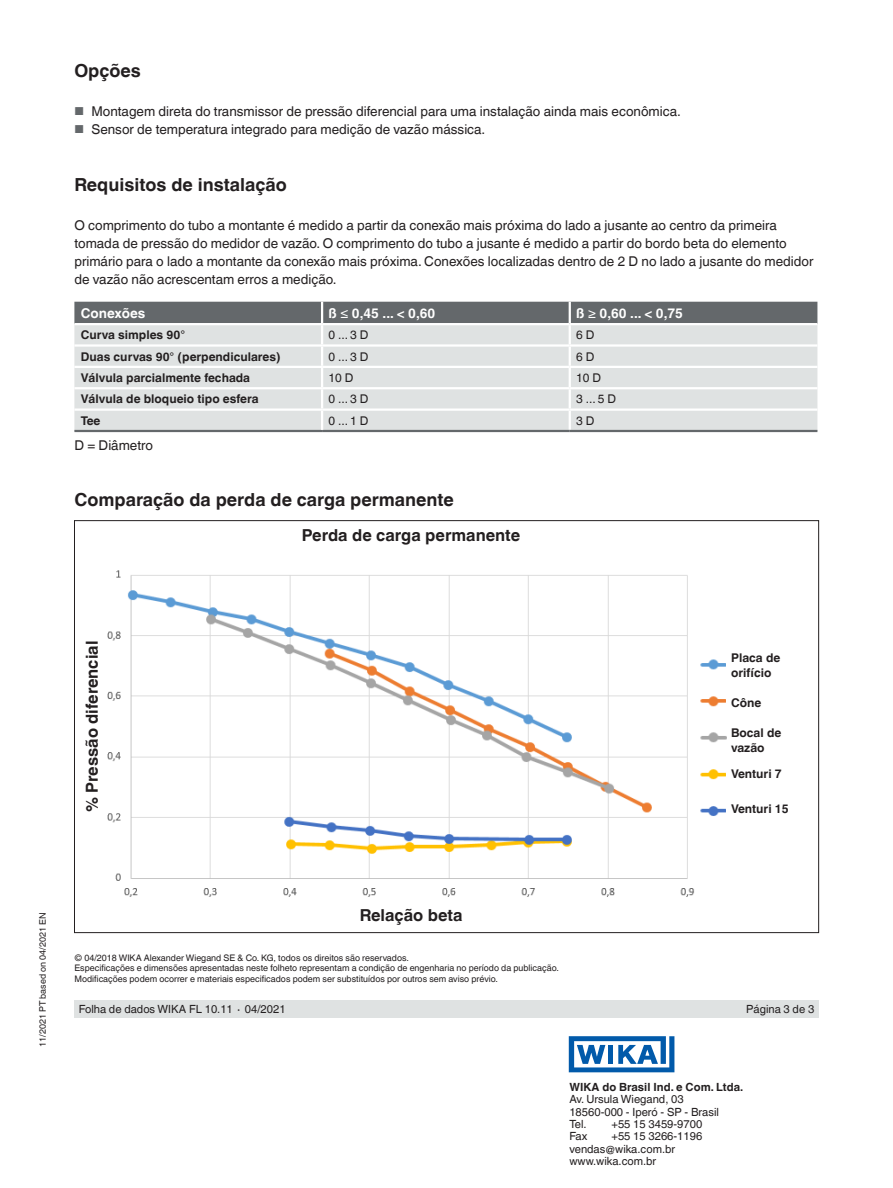
<style>
.page{position:relative;width:893px;height:1188px;background:#fff}
.page>*{position:absolute;margin:0;border:0;box-sizing:border-box;transform-origin:0 0}
.t1{font:700 18px "Helvetica World";color:#231f20}
.t2{font:700 16.5px "Helvetica World";color:#231f20}
.t3{font:13.5px/18px "Helvetica World";color:#231f20}
.t4{font:700 13.5px "Helvetica World";color:#fff}
.t5{font:700 12px/15px "Helvetica World";color:#231f20}
.t6{font:12px "Helvetica World";color:#231f20}
.t7{font:11.25px/12.3px "Helvetica World";color:#231f20}
.t8{font:700 11.25px "Helvetica World";color:#231f20}
.t9{font:9px/10.5px "Helvetica World";color:#231f20}
.s1{font-size:11.55px;color:#64686b}
.s2{font-weight:400}
</style>
<div class="page">
<div style="left:74px;top:1000px;width:745px;height:18px;background:#dfe2e2"></div>
<svg style="left:569px;top:1036px;width:105px;height:36px"></svg>
<hr style="left:74px;top:430px;width:248px;height:2px;background:#64686b">
<hr style="left:322px;top:430px;width:248px;height:2px;background:#64686b">
<hr style="left:570px;top:430px;width:247px;height:2px;background:#64686b">
<svg style="left:74px;top:302px;width:743px;height:128px;background:#cdd0d0"></svg>
<hr style="left:570px;top:408px;width:247px;height:3px;background:#fff">
<hr style="left:321px;top:302px;width:2px;height:21px;background:#fff">
<img style="left:107px;top:570px;width:620px;height:327px">
<h1 class="t1" style="left:74px;top:60px;width:68px">Opções</h1>
<p class="t3" style="left:74px;top:102px;width:608px"><span class="s1">■</span> Montagem direta do transmissor de pressão diferencial para uma instalação ainda mais econômica.</p>
<p class="t3" style="left:74px;top:120px;width:412px"><span class="s1">■</span> Sensor de temperatura integrado para medição de vazão mássica.</p>
<h1 class="t1" style="left:74px;top:174px;width:214px">Requisitos de instalação</h1>
<p class="t3" style="left:74px;top:216px;width:741px">O comprimento do tubo a montante é medido a partir da conexão mais próxima do lado a jusante ao centro da primeira tomada de pressão do medidor de vazão. O comprimento do tubo a jusante é medido a partir do bordo beta do elemento primário para o lado a montante da conexão mais próxima. Conexões localizadas dentro de 2 D no lado a jusante do medidor de vazão não acrescentam erros a medição.</p>
<p class="t4" style="left:81px;top:305px;width:66px">Conexões</p>
<p class="t4" style="left:328px;top:305px;width:108px">ß <span class="s2">≤</span> 0,45 ... &lt; 0,60</p>
<p class="t4" style="left:576px;top:305px;width:108px">ß <span class="s2">≥</span> 0,60 ... &lt; 0,75</p>
<p class="t5" style="left:81px;top:327px;width:106px">Curva simples 90°</p>
<p class="t6" style="left:328px;top:328px;width:42px">0 ... 3 D</p>
<p class="t6" style="left:576px;top:328px;width:20px">6 D</p>
<p class="t5" style="left:81px;top:349px;width:201px">Duas curvas 90° (perpendiculares)</p>
<p class="t6" style="left:328px;top:349px;width:42px">0 ... 3 D</p>
<p class="t6" style="left:576px;top:349px;width:20px">6 D</p>
<p class="t5" style="left:81px;top:370px;width:171px">Válvula parcialmente fechada</p>
<p class="t6" style="left:328px;top:371px;width:26px">10 D</p>
<p class="t6" style="left:576px;top:371px;width:26px">10 D</p>
<p class="t5" style="left:81px;top:392px;width:179px">Válvula de bloqueio tipo esfera</p>
<p class="t6" style="left:328px;top:392px;width:42px">0 ... 3 D</p>
<p class="t6" style="left:576px;top:392px;width:42px">3 ... 5 D</p>
<p class="t5" style="left:81px;top:413px;width:21px">Tee</p>
<p class="t6" style="left:328px;top:413px;width:42px">0 ... 1 D</p>
<p class="t6" style="left:576px;top:413px;width:20px">3 D</p>
<p class="t3" style="left:74px;top:436px;width:80px">D = Diâmetro</p>
<h1 class="t1" style="left:74px;top:489px;width:381px">Comparação da perda de carga permanente</h1>
<p class="t2" style="left:302px;top:526px;width:220px">Perda de carga permanente</p>
<p class="t2" style="left:82px;top:812px;width:173px;rotate:-90deg">% Pressão diferencial</p>
<p class="t5" style="left:731px;top:651px;width:51px">Placa de orifício</p>
<p class="t5" style="left:731px;top:695px;width:32px">Cône</p>
<p class="t5" style="left:731px;top:725px;width:52px">Bocal de vazão</p>
<p class="t5" style="left:731px;top:766px;width:52px">Venturi 7</p>
<p class="t5" style="left:731px;top:801px;width:59px">Venturi 15</p>
<p class="t9" style="left:37px;top:1047px;width:136px;rotate:-90deg">11/2021 PT based on 04/2021 EN</p>
<p class="t2" style="left:360px;top:906px;width:104px">Relação beta</p>
<p class="t9" style="left:74px;top:952px;width:486px">© 04/2018 WIKA Alexander Wiegand SE &amp; Co. KG, todos os direitos são reservados.<br>Especificações e dimensões apresentadas neste folheto representam a condição de engenharia no período da publicação.<br>Modificações podem ocorrer e materiais especificados podem ser substituídos por outros sem aviso prévio.</p>
<p class="t7" style="left:79px;top:1003px;width:208px">Folha de dados WIKA FL 10.11 ∙ 04/2021</p>
<p class="t7" style="left:746px;top:1003px;width:69px">Página 3 de 3</p>
<p class="t8" style="left:569px;top:1081px;width:175px">WIKA do Brasil Ind. e Com. Ltda.</p>
<p class="t7" style="left:569px;top:1093px;width:151px">Av. Ursula Wiegand, 03<br>18560-000 - Iperó - SP - Brasil<br>Tel.</p>
<p class="t7" style="left:611px;top:1118px;width:92px">+55 15 3459-9700</p>
<p class="t7" style="left:569px;top:1130px;width:19px">Fax</p>
<p class="t7" style="left:569px;top:1130px;width:134px;text-indent:42px">+55 15 3266-1196 vendas@wika.com.br www.wika.com.br</p>
</div>
